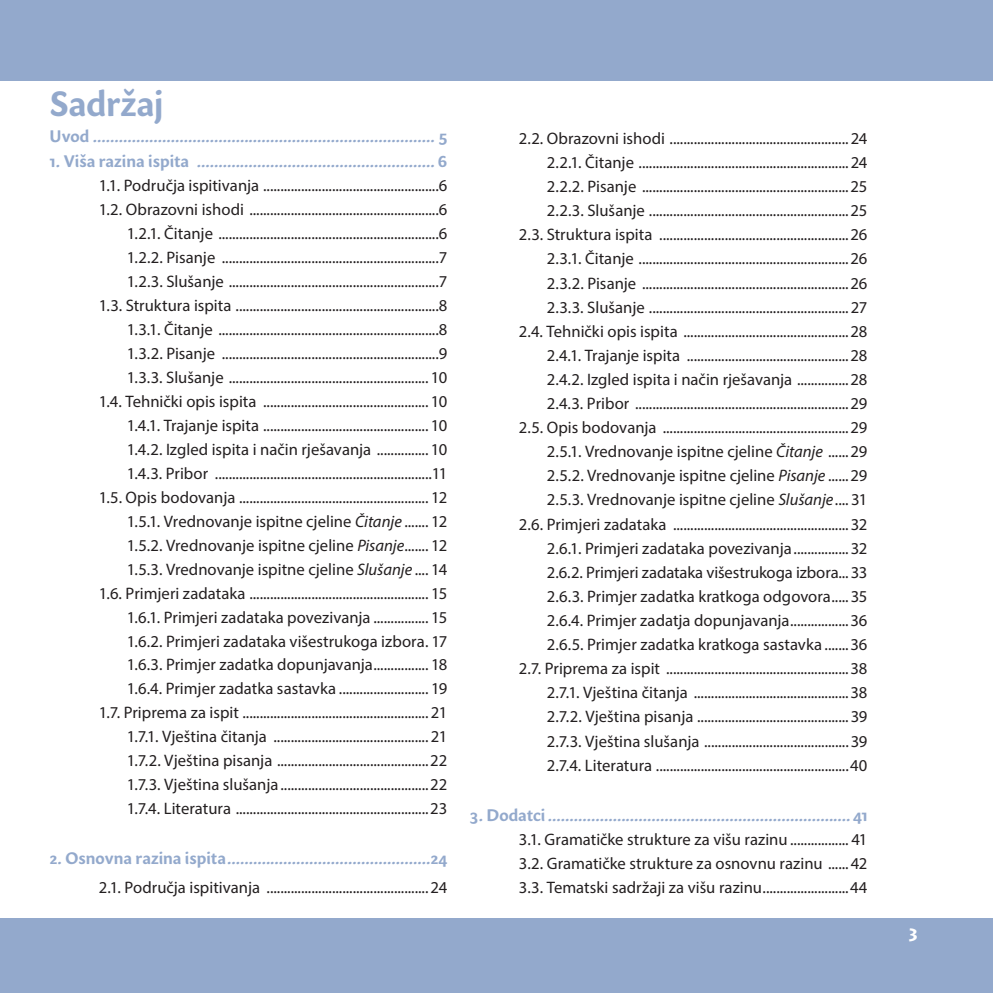
<style>
.page{position:relative;width:993px;height:993px;background:#fff}
.page>*{position:absolute;margin:0;border:0;box-sizing:border-box;transform-origin:0 0}
.t1{font:700 35px "Sharik Sans";letter-spacing:-.005em;color:#93a9cc}
.t2{font:700 17.5px "Lithos Pro";color:#fff}
.t3{font:16.62px/24.2px "Myriad Pro";color:#231f20;text-align:right}
.t4{font:700 16.62px "Sharik Sans";color:#93a9cc}
.s1{font-style:italic}
</style>
<div class="page">
<div style="left:0;top:0;width:992px;height:81px;background:#93a9cc"></div>
<div style="left:0;top:918px;width:992px;height:74px;background:#93a9cc"></div>
<h1 class="t1" style="left:50px;top:79px;width:115px">Sadržaj</h1>
<p class="t4" style="left:50px;top:124px;width:399px">Uvod ............................................................................... 5</p>
<p class="t4" style="left:50px;top:149px;width:399px">1. Viša razina ispita ....................................................... 6</p>
<p class="t3" style="left:99px;top:173px;width:350px">1.1. Područja ispitivanja ...................................................6<br>1.2. Obrazovni ishodi .......................................................6<br>1.2.1. Čitanje ................................................................6<br>1.2.2. Pisanje ...............................................................7<br>1.2.3. Slušanje .............................................................7<br>1.3. Struktura ispita ...........................................................8<br>1.3.1. Čitanje ................................................................8<br>1.3.2. Pisanje ...............................................................9<br>1.3.3. Slušanje .......................................................... 10<br>1.4. Tehnički opis ispita ................................................ 10<br>1.4.1. Trajanje ispita ................................................ 10<br>1.4.2. Izgled ispita i način rješavanja ............... 10<br>1.4.3. Pribor ...............................................................11<br>1.5. Opis bodovanja ....................................................... 12<br>1.5.1. Vrednovanje ispitne cjeline <span class="s1">Čitanje</span> ....... 12<br>1.5.2. Vrednovanje ispitne cjeline <span class="s1">Pisanje</span>....... 12<br>1.5.3. Vrednovanje ispitne cjeline <span class="s1">Slušanje</span> .... 14<br>1.6. Primjeri zadataka .................................................... 15<br>1.6.1. Primjeri zadataka povezivanja ................ 15<br>1.6.2. Primjeri zadataka višestrukoga izbora. 17<br>1.6.3. Primjer zadatka dopunjavanja................ 18<br>1.6.4. Primjer zadatka sastavka .......................... 19<br>1.7. Priprema za ispit ...................................................... 21<br>1.7.1. Vještina čitanja ............................................. 21<br>1.7.2. Vještina pisanja ............................................22<br>1.7.3. Vještina slušanja ...........................................22<br>1.7.4. Literatura ........................................................23</p>
<p class="t4" style="left:50px;top:846px;width:399px">2. Osnovna razina ispita...............................................24</p>
<p class="t3" style="left:99px;top:875px;width:350px">2.1. Područja ispitivanja ...............................................24</p>
<p class="t3" style="left:518px;top:126px;width:350px">2.2. Obrazovni ishodi ....................................................24<br>2.2.1. Čitanje .............................................................24<br>2.2.2. Pisanje ............................................................25<br>2.2.3. Slušanje ..........................................................25<br>2.3. Struktura ispita .......................................................26<br>2.3.1. Čitanje .............................................................26<br>2.3.2. Pisanje ............................................................26<br>2.3.3. Slušanje ..........................................................27<br>2.4. Tehnički opis ispita ................................................28<br>2.4.1. Trajanje ispita ...............................................28<br>2.4.2. Izgled ispita i način rješavanja ...............28<br>2.4.3. Pribor ..............................................................29<br>2.5. Opis bodovanja ......................................................29<br>2.5.1. Vrednovanje ispitne cjeline <span class="s1">Čitanje</span> ......29<br>2.5.2. Vrednovanje ispitne cjeline <span class="s1">Pisanje</span> ......29<br>2.5.3. Vrednovanje ispitne cjeline <span class="s1">Slušanje</span>.... 31<br>2.6. Primjeri zadataka ...................................................32<br>2.6.1. Primjeri zadataka povezivanja................32<br>2.6.2. Primjeri zadataka višestrukoga izbora...33<br>2.6.3. Primjer zadatka kratkoga odgovora.....35<br>2.6.4. Primjer zadatja dopunjavanja.................36<br>2.6.5. Primjer zadatka kratkoga sastavka .......36<br>2.7. Priprema za ispit .....................................................38<br>2.7.1. Vještina čitanja .............................................38<br>2.7.2. Vještina pisanja ............................................39<br>2.7.3. Vještina slušanja ..........................................39<br>2.7.4. Literatura ........................................................40</p>
<p class="t4" style="left:470px;top:803px;width:399px">3. Dodatci ...................................................................... 41</p>
<p class="t3" style="left:518px;top:827px;width:350px;text-align:justify">3.1. Gramatičke strukture za višu razinu ................. 41<br>3.2. Gramatičke strukture za osnovnu razinu ...... 42<br>3.3. Tematski sadržaji za višu razinu.........................44</p>
<p class="t2" style="left:906px;top:924px;width:15px">3</p>
</div>
